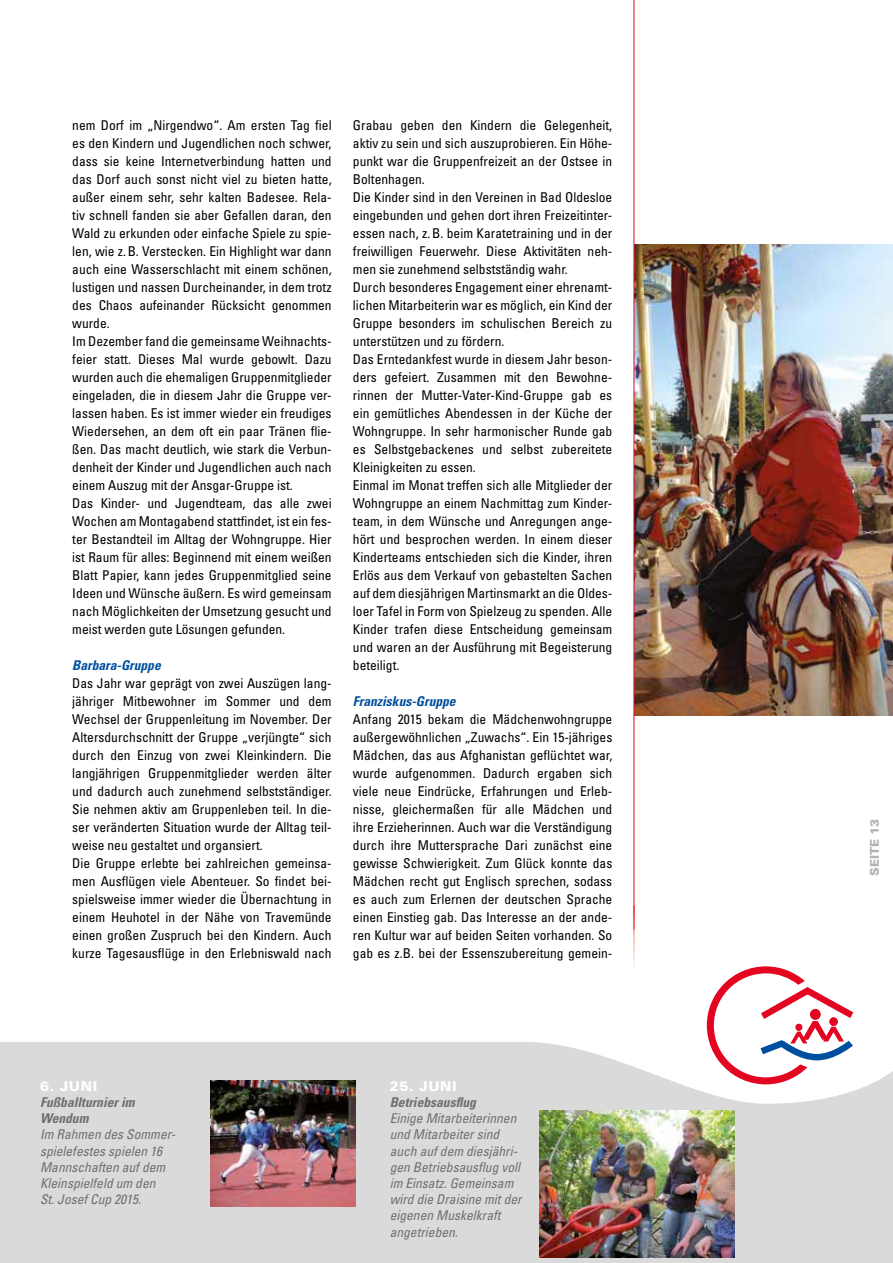
<style>
.page{position:relative;width:893px;height:1263px;background:#fff}
.page>*{position:absolute;margin:0;border:0;box-sizing:border-box;transform-origin:0 0}
.t1{font:condensed 13.5px/18px "Univers";color:#000}
.t2{font:italic condensed 13.5px/16.2px "Univers";color:#706f6f}
.t3{font:italic 700 condensed 13.5px/16.2px "Univers";color:#706f6f}
.t4{font:italic 700 condensed 13.5px "Univers";color:#004f9f}
.t5{font:900 13.5px "Univers";letter-spacing:.05em;color:#fff}
.t6{font:900 12px "Univers";color:#b3b2b2}
</style>
<div class="page">
<img style="left:635px;top:244px;width:258px;height:471px">
<div style="left:0;top:1042px;width:893px;height:221px;background:#dadada"></div>
<svg style="left:707px;top:966px;width:146px;height:118px"></svg>
<hr style="left:634px;top:0;width:1px;height:930px;background:#e40521">
<hr style="left:634px;top:906px;width:1px;height:66px;background:#fff">
<img style="left:539px;top:1111px;width:195px;height:146px">
<img style="left:211px;top:1080px;width:145px;height:127px">
<p class="t1" style="left:72px;top:116px;width:261px">nem Dorf im „Nirgendwo“. Am ersten Tag fiel es den Kindern und Jugendlichen noch schwer, dass sie keine Internetverbindung hatten und das Dorf auch sonst nicht viel zu bieten hatte, außer einem sehr, sehr kalten Badesee. Rela&shy;tiv schnell fanden sie aber Gefallen daran, den Wald zu erkunden oder einfache Spiele zu spie&shy;len, wie z.B. Verstecken. Ein Highlight war dann auch eine Wasserschlacht mit einem schönen, lustigen und nassen Durcheinander, in dem trotz des Chaos aufeinander Rücksicht genommen wurde.<br>Im Dezember fand die gemeinsame Weihnachts&shy;feier statt. Dieses Mal wurde gebowlt. Dazu wurden auch die ehemaligen Gruppenmitglieder eingeladen, die in diesem Jahr die Gruppe ver&shy;lassen haben. Es ist immer wieder ein freudiges Wiedersehen, an dem oft ein paar Tränen flie&shy;ßen. Das macht deutlich, wie stark die Verbun&shy;denheit der Kinder und Jugendlichen auch nach einem Auszug mit der Ansgar-Gruppe ist.<br>Das Kinder- und Jugendteam, das alle zwei Wochen am Montagabend stattfindet, ist ein fes&shy;ter Bestandteil im Alltag der Wohngruppe. Hier ist Raum für alles: Beginnend mit einem weißen Blatt Papier, kann jedes Gruppenmitglied seine Ideen und Wünsche äußern. Es wird gemeinsam nach Möglichkeiten der Umsetzung gesucht und meist werden gute Lösungen gefunden.</p>
<p class="t4" style="left:72px;top:657px;width:90px">Barbara-Gruppe</p>
<p class="t1" style="left:72px;top:674px;width:261px">Das Jahr war geprägt von zwei Auszügen lang&shy;jähriger Mitbewohner im Sommer und dem Wechsel der Gruppenleitung im November. Der Altersdurchschnitt der Gruppe „verjüngte“ sich durch den Einzug von zwei Kleinkindern. Die langjährigen Gruppenmitglieder werden älter und dadurch auch zunehmend selbstständiger.<br>Sie nehmen aktiv am Gruppenleben teil. In die&shy;ser veränderten Situation wurde der Alltag teil&shy;weise neu gestaltet und organsiert.<br>Die Gruppe erlebte bei zahlreichen gemeinsa&shy;men Ausflügen viele Abenteuer. So findet bei&shy;spielsweise immer wieder die Übernachtung in einem Heuhotel in der Nähe von Travemünde einen großen Zuspruch bei den Kindern. Auch kurze Tagesausflüge in den Erlebniswald nach</p>
<p class="t1" style="left:353px;top:116px;width:261px">Grabau geben den Kindern die Gelegenheit, aktiv zu sein und sich auszuprobieren. Ein Höhe&shy;punkt war die Gruppenfreizeit an der Ostsee in Boltenhagen.<br>Die Kinder sind in den Vereinen in Bad Oldesloe eingebunden und gehen dort ihren Freizeitinter&shy;essen nach, z.B. beim Karatetraining und in der freiwilligen Feuerwehr. Diese Aktivitäten neh&shy;men sie zunehmend selbstständig wahr.<br>Durch besonderes Engagement einer ehrenamt&shy;lichen Mitarbeiterin war es möglich, ein Kind der Gruppe besonders im schulischen Bereich zu unterstützen und zu fördern.<br>Das Erntedankfest wurde in diesem Jahr beson&shy;ders gefeiert. Zusammen mit den Bewohne&shy;rinnen der Mutter-Vater-Kind-Gruppe gab es ein gemütliches Abendessen in der Küche der Wohngruppe. In sehr harmonischer Runde gab es Selbstgebackenes und selbst zubereitete Kleinigkeiten zu essen.<br>Einmal im Monat treffen sich alle Mitglieder der Wohngruppe an einem Nachmittag zum Kinder&shy;team, in dem Wünsche und Anregungen ange&shy;hört und besprochen werden. In einem dieser Kinderteams entschieden sich die Kinder, ihren Erlös aus dem Verkauf von gebastelten Sachen auf dem diesjährigen Martinsmarkt an die Oldes&shy;loer Tafel in Form von Spielzeug zu spenden. Alle Kinder trafen diese Entscheidung gemeinsam und waren an der Ausführung mit Begeisterung beteiligt.</p>
<p class="t4" style="left:353px;top:693px;width:104px">Franziskus-Gruppe</p>
<p class="t1" style="left:353px;top:710px;width:261px;text-align:justify">Anfang 2015 bekam die Mädchenwohngruppe außergewöhnlichen „Zuwachs“. Ein 15-jähriges Mädchen, das aus Afghanistan geflüchtet war, wurde aufgenommen. Dadurch ergaben sich viele neue Eindrücke, Erfahrungen und Erleb&shy;nisse, gleichermaßen für alle Mädchen und ihre Erzieherinnen. Auch war die Verständigung durch ihre Muttersprache Dari zunächst eine gewisse Schwierigkeit. Zum Glück konnte das Mädchen recht gut Englisch sprechen, sodass es auch zum Erlernen der deutschen Sprache einen Einstieg gab. Das Interesse an der ande&shy;ren Kultur war auf beiden Seiten vorhanden. So gab es z.B. bei der Essenszubereitung gemein-</p>
<p class="t5" style="left:40px;top:1077px;width:59px">6. JUNI</p>
<p class="t3" style="left:40px;top:1094px;width:96px">Fußballturnier im<br>Wendum</p>
<p class="t2" style="left:40px;top:1126px;width:137px">Im Rahmen des Sommer&shy;spielefestes spielen 16<br>Mannschaften auf dem<br>Kleinspielfeld um den<br>St. Josef Cup 2015.</p>
<p class="t5" style="left:390px;top:1077px;width:68px">25. JUNI</p>
<p class="t3" style="left:390px;top:1094px;width:88px">Betriebsausflug</p>
<p class="t2" style="left:390px;top:1110px;width:133px">Einige Mitarbeiterinnen und Mitarbeiter sind auch auf dem diesjähri&shy;gen Betriebsausflug voll im Einsatz. Gemeinsam wird die Draisine mit der eigenen Muskelkraft angetrieben.</p>
<p class="t6" style="left:867px;top:876px;width:58px;rotate:-90deg">SEITE 13</p>
</div>
